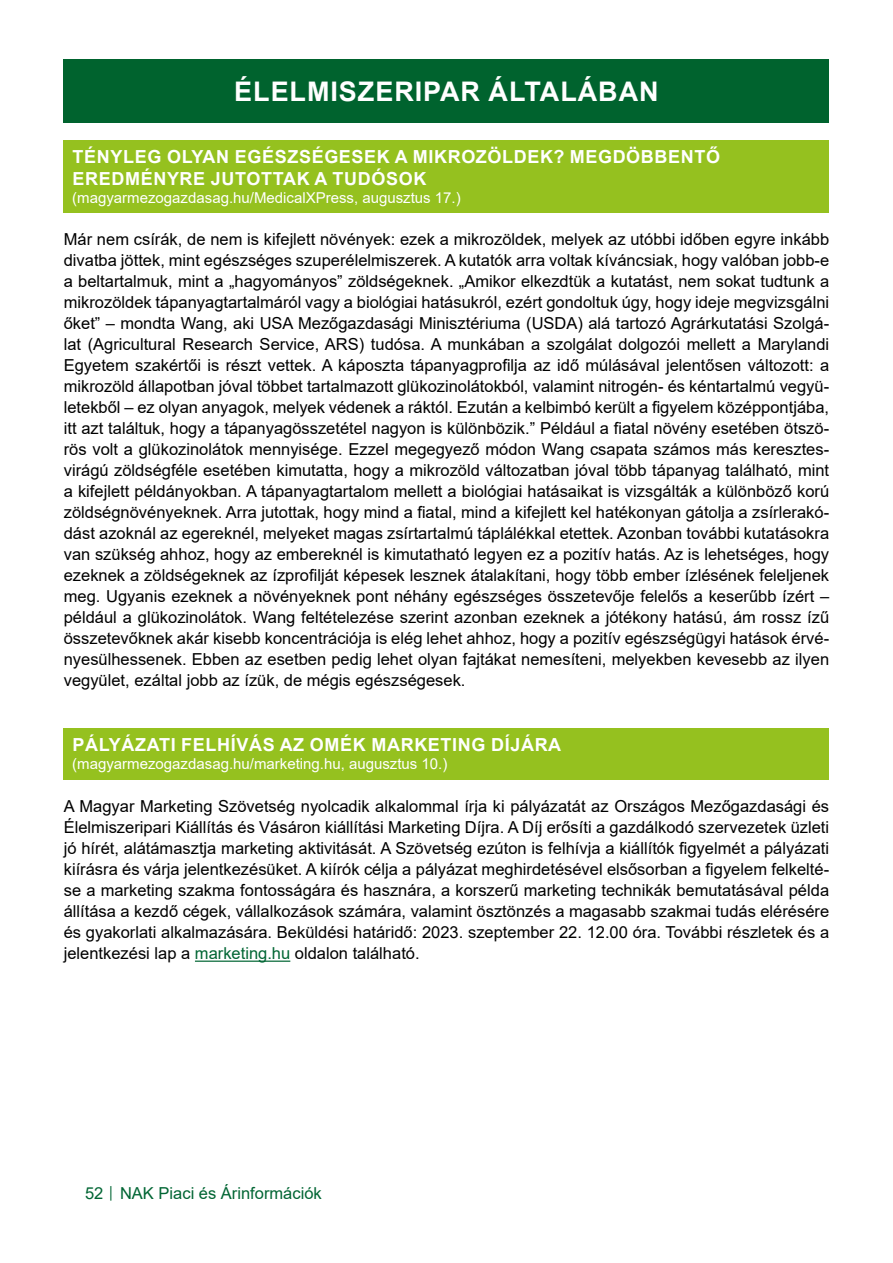
<style>
.page{position:relative;width:893px;height:1263px;background:#fff}
.page>*{position:absolute;margin:0;border:0;box-sizing:border-box;transform-origin:0 0}
.t1{font:700 27px "Arial";letter-spacing:.035em;color:#fff}
.t2{font:700 18px/21.6px "Arial";letter-spacing:.035em;color:#fff}
.t3{font:16.5px/21px "Arial";color:#000;text-align:justify}
.t4{font:16.5px "Arial";color:#006533}
.t5{font:15px "Arial";color:#fff}
.s1{color:#006533}
.s2{font-size:12px}
</style>
<div class="page">
<div style="left:64px;top:60px;width:765px;height:63px;background:#00632e"></div>
<div style="left:64px;top:140px;width:765px;height:73px;background:#95c11f"></div>
<hr style="left:195px;top:960px;width:95px;height:2px;background:#006533">
<div style="left:64px;top:728px;width:765px;height:51px;background:#95c11f"></div>
<h1 class="t1" style="left:234px;top:73px;width:426px">ÉLELMISZERIPAR ÁLTALÁBAN</h1>
<p class="t2" style="left:73px;top:146px;width:649px">TÉNYLEG OLYAN EGÉSZSÉGESEK A MIKROZÖLDEK? MEGDÖBBENTŐ<br>EREDMÉNYRE JUTOTTAK A TUDÓSOK</p>
<p class="t5" style="left:72px;top:187px;width:390px">(magyarmezogazdasag.hu/MedicalXPress, augusztus 17.)</p>
<p class="t3" style="left:64px;top:229px;width:767px">Már nem csírák, de nem is kifejlett növények: ezek a mikrozöldek, melyek az utóbbi időben egyre inkább divatba jöttek, mint egészséges szuperélelmiszerek. A kutatók arra voltak kíváncsiak, hogy valóban jobb-e a beltartalmuk, mint a „hagyományos” zöldségeknek. „Amikor elkezdtük a kutatást, nem sokat tudtunk a mikrozöldek tápanyagtartalmáról vagy a biológiai hatásukról, ezért gondoltuk úgy, hogy ideje megvizsgálni őket” – mondta Wang, aki USA Mezőgazdasági Minisztériuma (USDA) alá tartozó Agrárkutatási Szolgá&shy;lat (Agricultural Research Service, ARS) tudósa. A munkában a szolgálat dolgozói mellett a Marylandi Egyetem szakértői is részt vettek. A káposzta tápanyagprofilja az idő múlásával jelentősen változott: a mikrozöld állapotban jóval többet tartalmazott glükozinolátokból, valamint nitrogén- és kéntartalmú vegyü&shy;letekből – ez olyan anyagok, melyek védenek a ráktól. Ezután a kelbimbó került a figyelem középpontjába, itt azt találtuk, hogy a tápanyagösszetétel nagyon is különbözik.” Például a fiatal növény esetében ötszö&shy;rös volt a glükozinolátok mennyisége. Ezzel megegyező módon Wang csapata számos más keresztes&shy;virágú zöldségféle esetében kimutatta, hogy a mikrozöld változatban jóval több tápanyag található, mint a kifejlett példányokban. A tápanyagtartalom mellett a biológiai hatásaikat is vizsgálták a különböző korú zöldségnövényeknek. Arra jutottak, hogy mind a fiatal, mind a kifejlett kel hatékonyan gátolja a zsírlerakó&shy;dást azoknál az egereknél, melyeket magas zsírtartalmú táplálékkal etettek. Azonban további kutatásokra van szükség ahhoz, hogy az embereknél is kimutatható legyen ez a pozitív hatás. Az is lehetséges, hogy ezeknek a zöldségeknek az ízprofilját képesek lesznek átalakítani, hogy több ember ízlésének feleljenek meg. Ugyanis ezeknek a növényeknek pont néhány egészséges összetevője felelős a keserűbb ízért – például a glükozinolátok. Wang feltételezése szerint azonban ezeknek a jótékony hatású, ám rossz ízű összetevőknek akár kisebb koncentrációja is elég lehet ahhoz, hogy a pozitív egészségügyi hatások érvé&shy;nyesülhessenek. Ebben az esetben pedig lehet olyan fajtákat nemesíteni, melyekben kevesebb az ilyen vegyület, ezáltal jobb az ízük, de mégis egészségesek.</p>
<p class="t2" style="left:73px;top:734px;width:490px">PÁLYÁZATI FELHÍVÁS AZ OMÉK MARKETING DÍJÁRA</p>
<p class="t5" style="left:72px;top:754px;width:377px">(magyarmezogazdasag.hu/marketing.hu, augusztus 10.)</p>
<p class="t3" style="left:64px;top:796px;width:767px">A Magyar Marketing Szövetség nyolcadik alkalommal írja ki pályázatát az Országos Mezőgazdasági és Élelmiszeripari Kiállítás és Vásáron kiállítási Marketing Díjra. A Díj erősíti a gazdálkodó szervezetek üzleti jó hírét, alátámasztja marketing aktivitását. A Szövetség ezúton is felhívja a kiállítók figyelmét a pályázati kiírásra és várja jelentkezésüket. A kiírók célja a pályázat meghirdetésével elsősorban a figyelem felkelté&shy;se a marketing szakma fontosságára és hasznára, a korszerű marketing technikák bemutatásával példa állítása a kezdő cégek, vállalkozások számára, valamint ösztönzés a magasabb szakmai tudás elérésére és gyakorlati alkalmazására. Beküldési határidő: 2023. szeptember 22. 12.00 óra. További részletek és a jelentkezési lap a <span class="s1">marketing.hu</span> oldalon található.</p>
<p class="t4" style="left:85px;top:1182px;width:238px">52 <span class="s2">│</span> NAK Piaci és Árinformációk</p>
</div>
